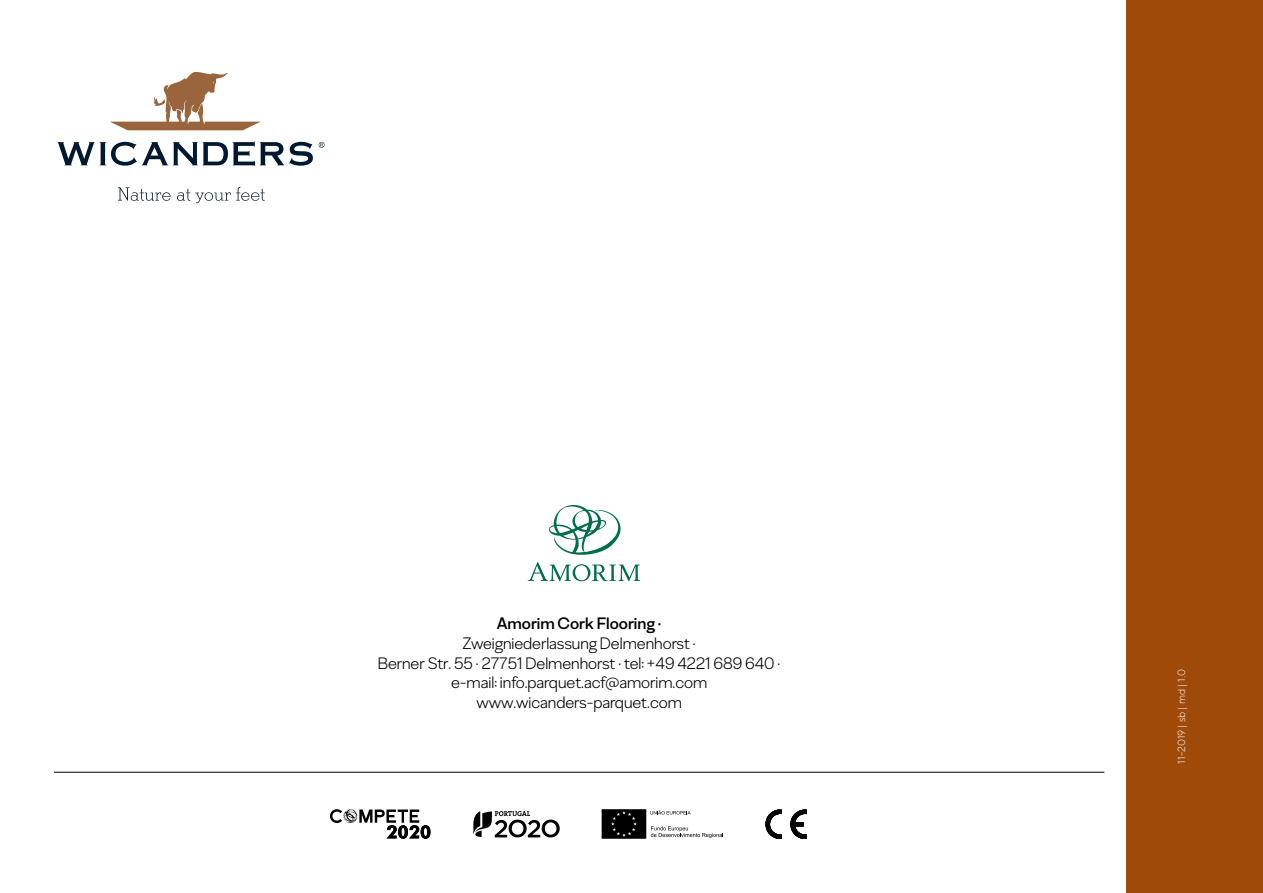
<style>
.page{position:relative;width:1263px;height:893px;background:#fff}
.page>*{position:absolute;margin:0;border:0;box-sizing:border-box;transform-origin:0 0}
.t1{font:300 16.5px/19.8px "Amorim Sans";color:#000;text-align:center}
.t2{font:500 16.5px "Amorim Sans";color:#000}
.t3{font:300 10.5px "TT Norms";color:#fff}
</style>
<div class="page">
<div style="left:1127px;top:0;width:136px;height:893px;background:#9f4a09"></div>
<svg style="left:118px;top:187px;width:147px;height:16px"></svg>
<svg style="left:319px;top:142px;width:5px;height:6px"></svg>
<svg style="left:110px;top:72px;width:151px;height:58px"></svg>
<svg style="left:58px;top:141px;width:255px;height:25px"></svg>
<svg style="left:790px;top:809px;width:17px;height:30px"></svg>
<svg style="left:765px;top:809px;width:17px;height:30px"></svg>
<svg style="left:602px;top:809px;width:121px;height:30px"></svg>
<svg style="left:330px;top:809px;width:100px;height:30px"></svg>
<svg style="left:473px;top:811px;width:87px;height:26px"></svg>
<hr style="left:54px;top:772px;width:1050px;height:1px;background:#000">
<svg style="left:528px;top:505px;width:112px;height:76px"></svg>
<p class="t2" style="left:497px;top:613px;width:166px">Amorim Cork Flooring ·</p>
<p class="t1" style="left:378px;top:633px;width:404px">Zweigniederlassung Delmenhorst ·<br>Berner Str. 55 · 27751 Delmenhorst · tel: +49 4221 689 640 · e-mail: info.parquet.acf@amorim.com www.wicanders-parquet.com</p>
<p class="t3" style="left:1175px;top:764px;width:96px;rotate:-90deg">11-2019 | sb | md | 1.0</p>
</div>
